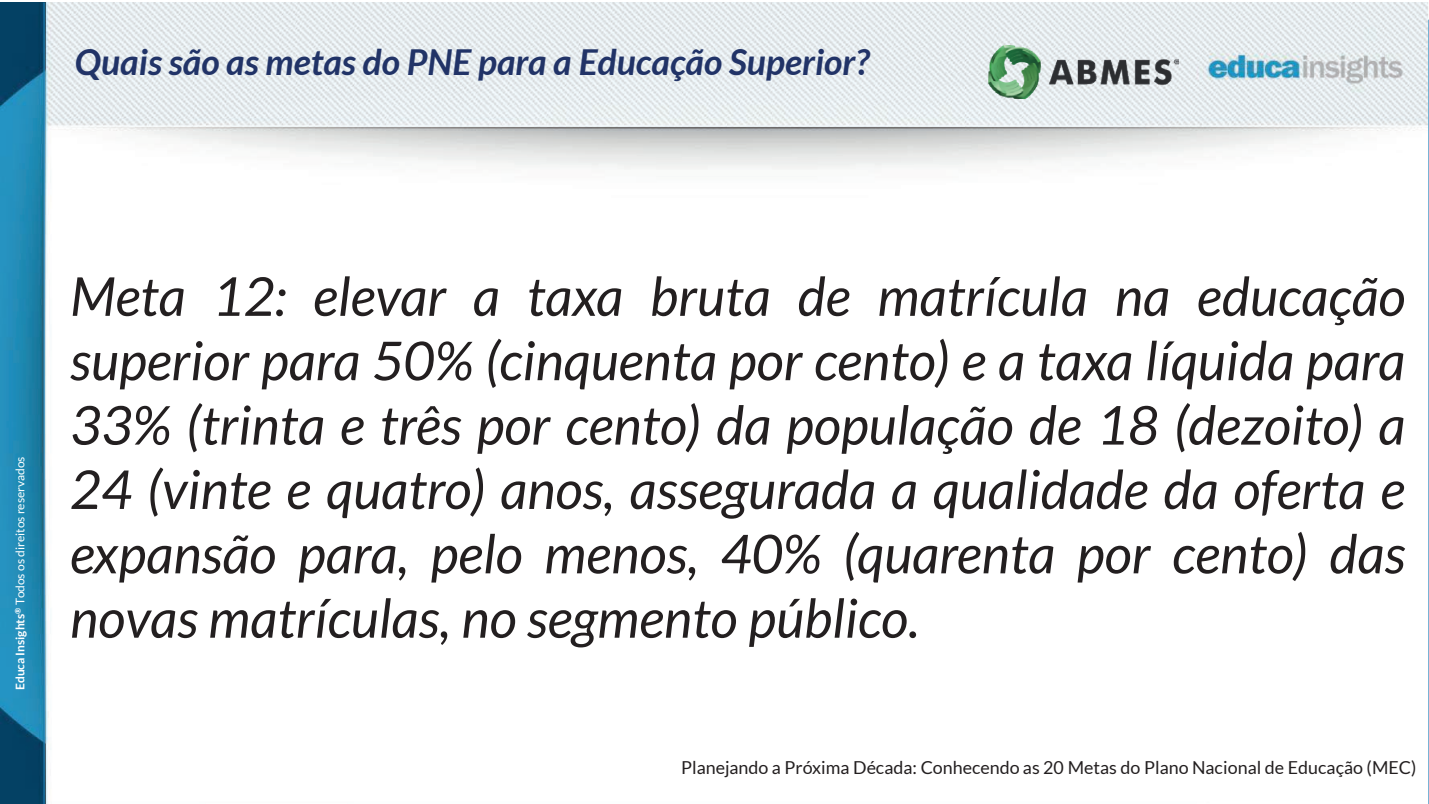
<style>
.page{position:relative;width:1429px;height:804px;background:#fff}
.page>*{position:absolute;margin:0;border:0;box-sizing:border-box;transform-origin:0 0}
.t1{font:italic 53.73px "Lato";color:#231f20}
.t2{font:italic 53.55px "Lato";color:#231f20}
.t3{font:italic 700 35.7px "Lato";color:#213367}
.t4{font:17.85px "Lato";color:#231f20}
.t5{font:12.08px "Lato";letter-spacing:-.005em;color:#fff}
.s1{font-weight:700}
</style>
<div class="page">
<img style="left:0;top:2px;width:1429px;height:802px">
<img style="left:989px;top:46px;width:190px;height:52px">
<hr style="left:43px;top:2px;width:2px;height:802px;background:#1d80b9">
<hr style="left:1428px;top:20px;width:1px;height:784px;background:#1d80b9">
<p class="t3" style="left:75px;top:41px;width:796px">Quais são as metas do PNE para a Educação Superior?</p>
<p class="t5" style="left:13px;top:690px;width:235px;rotate:-90deg"><span class="s1">Educa Insights</span><sup>®</sup> Todos os direitos reservados</p>
<p class="t1" style="left:70px;top:266px;width:1337px">Meta 12: elevar a taxa bruta de matrícula na educação</p>
<p class="t2" style="left:70px;top:331px;width:1336px">superior para 50% (cinquenta por cento) e a taxa líquida para</p>
<p class="t1" style="left:70px;top:395px;width:1337px">33% (trinta e três por cento) da população de 18 (dezoito) a</p>
<p class="t2" style="left:70px;top:460px;width:1336px">24 (vinte e quatro) anos, assegurada a qualidade da oferta e</p>
<p class="t1" style="left:70px;top:524px;width:1337px">expansão para, pelo menos, 40% (quarenta por cento) das</p>
<p class="t2" style="left:70px;top:588px;width:851px">novas matrículas, no segmento público.</p>
<p class="t4" style="left:681px;top:758px;width:737px">Planejando a Próxima Década: Conhecendo as 20 Metas do Plano Nacional de Educação (MEC)</p>
</div>
